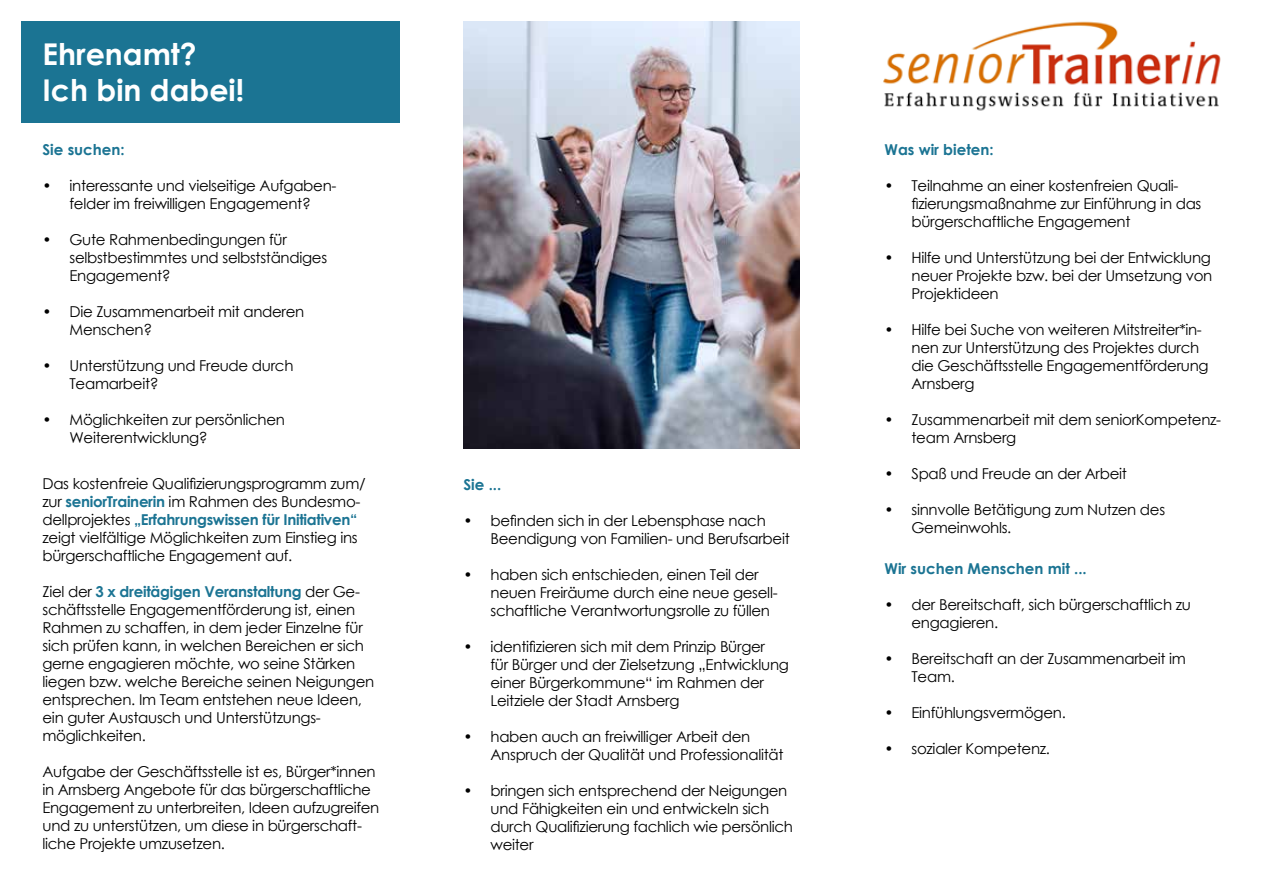
<style>
.page{position:relative;width:1263px;height:893px;background:#fff}
.page>*{position:absolute;margin:0;border:0;box-sizing:border-box;transform-origin:0 0}
.t1{font:700 30px/36px "Century Gothic";color:#fff}
.t2{font:15px/18px "Century Gothic";letter-spacing:-.02em;color:#000}
.t3{font:700 15px "Century Gothic";color:#1b7493}
.s1{font-weight:700;color:#1b7493}
</style>
<div class="page">
<div style="left:21px;top:21px;width:379px;height:102px;background:#1b7493"></div>
<img style="left:883px;top:21px;width:338px;height:90px">
<img style="left:463px;top:21px;width:336px;height:428px">
<h1 class="t1" style="left:43px;top:35px;width:203px">Ehrenamt?<br>Ich bin dabei!</h1>
<p class="t3" style="left:43px;top:138px;width:84px">Sie suchen:</p>
<p class="t2" style="left:43px;top:176px;width:295px;text-align:center">• interessante und vielseitige Aufgaben&shy;felder im freiwilligen Engagement?</p>
<p class="t2" style="left:70px;top:230px;width:259px;text-indent:-27px">• Gute Rahmenbedingungen für selbstbestimmtes und selbstständiges<br>Engagement?</p>
<p class="t2" style="left:70px;top:302px;width:236px;text-indent:-27px">• Die Zusammenarbeit mit anderen<br>Menschen?</p>
<p class="t2" style="left:70px;top:356px;width:225px;text-indent:-27px">• Unterstützung und Freude durch<br>Teamarbeit?</p>
<p class="t2" style="left:70px;top:410px;width:217px;text-indent:-27px">• Möglichkeiten zur persönlichen<br>Weiterentwicklung?</p>
<p class="t2" style="left:43px;top:475px;width:325px">Das kostenfreie Qualifizierungsprogramm zum/ zur <span class="s1">seniorTrainerin</span> im Rahmen des Bundesmo&shy;dellprojektes <span class="s1">„Erfahrungswissen für Initiativen“ </span>zeigt vielfältige Möglichkeiten zum Einstieg ins bürgerschaftliche Engagement auf.</p>
<p class="t2" style="left:43px;top:583px;width:333px">Ziel der <span class="s1">3 x dreitägigen Veranstaltung</span> der Ge&shy;schäftsstelle Engagementförderung ist, einen Rahmen zu schaffen, in dem jeder Einzelne für sich prüfen kann, in welchen Bereichen er sich gerne engagieren möchte, wo seine Stärken liegen bzw. welche Bereiche seinen Neigungen entsprechen. Im Team entstehen neue Ideen, ein guter Austausch und Unterstützungs&shy;möglichkeiten.</p>
<p class="t2" style="left:43px;top:763px;width:338px">Aufgabe der Geschäftsstelle ist es, Bürger*innen in Arnsberg Angebote für das bürgerschaftliche Engagement zu unterbreiten, Ideen aufzugreifen und zu unterstützen, um diese in bürgerschaft&shy;liche Projekte umzusetzen.</p>
<p class="t3" style="left:463px;top:474px;width:39px">Sie ...</p>
<p class="t2" style="left:490px;top:512px;width:301px;text-indent:-27px">• befinden sich in der Lebensphase nach<br>Beendigung von Familien- und Berufsarbeit</p>
<p class="t2" style="left:490px;top:566px;width:289px;text-indent:-27px">• haben sich entschieden, einen Teil der neuen Freiräume durch eine neue gesell&shy;schaftliche Verantwortungsrolle zu füllen</p>
<p class="t2" style="left:490px;top:638px;width:300px;text-indent:-27px">• identifizieren sich mit dem Prinzip Bürger<br>für Bürger und der Zielsetzung „Entwicklung einer Bürgerkommune“ im Rahmen der Leitziele der Stadt Arnsberg</p>
<p class="t2" style="left:490px;top:728px;width:294px;text-indent:-27px">• haben auch an freiwilliger Arbeit den<br>Anspruch der Qualität und Professionalität</p>
<p class="t2" style="left:490px;top:782px;width:304px;text-indent:-27px">• bringen sich entsprechend der Neigungen und Fähigkeiten ein und entwickeln sich durch Qualifizierung fachlich wie persönlich weiter</p>
<p class="t3" style="left:884px;top:138px;width:111px">Was wir bieten:</p>
<p class="t2" style="left:911px;top:176px;width:291px;text-indent:-27px">• Teilnahme an einer kostenfreien Quali&shy;fizierungsmaßnahme zur Einführung in das bürgerschaftliche Engagement</p>
<p class="t2" style="left:911px;top:248px;width:302px;text-align:justify;text-indent:-27px">• Hilfe und Unterstützung bei der Entwicklung neuer Projekte bzw. bei der Umsetzung von Projektideen</p>
<p class="t2" style="left:911px;top:320px;width:299px;text-indent:-27px">• Hilfe bei Suche von weiteren Mitstreiter*in&shy;nen zur Unterstützung des Projektes durch die Geschäftsstelle Engagementförderung Arnsberg</p>
<p class="t2" style="left:911px;top:410px;width:311px;text-indent:-27px">• Zusammenarbeit mit dem seniorKompetenz&shy;team Arnsberg</p>
<p class="t2" style="left:884px;top:464px;width:244px">• Spaß und Freude an der Arbeit</p>
<p class="t2" style="left:911px;top:500px;width:255px;text-indent:-27px">• sinnvolle Betätigung zum Nutzen des<br>Gemeinwohls.</p>
<p class="t3" style="left:884px;top:557px;width:204px">Wir suchen Menschen mit ...</p>
<p class="t2" style="left:911px;top:596px;width:281px;text-indent:-27px">• der Bereitschaft, sich bürgerschaftlich zu engagieren.</p>
<p class="t2" style="left:911px;top:650px;width:276px;text-indent:-27px">• Bereitschaft an der Zusammenarbeit im<br>Team.</p>
<p class="t2" style="left:884px;top:704px;width:183px">• Einfühlungsvermögen.</p>
<p class="t2" style="left:884px;top:740px;width:167px">• sozialer Kompetenz.</p>
</div>
